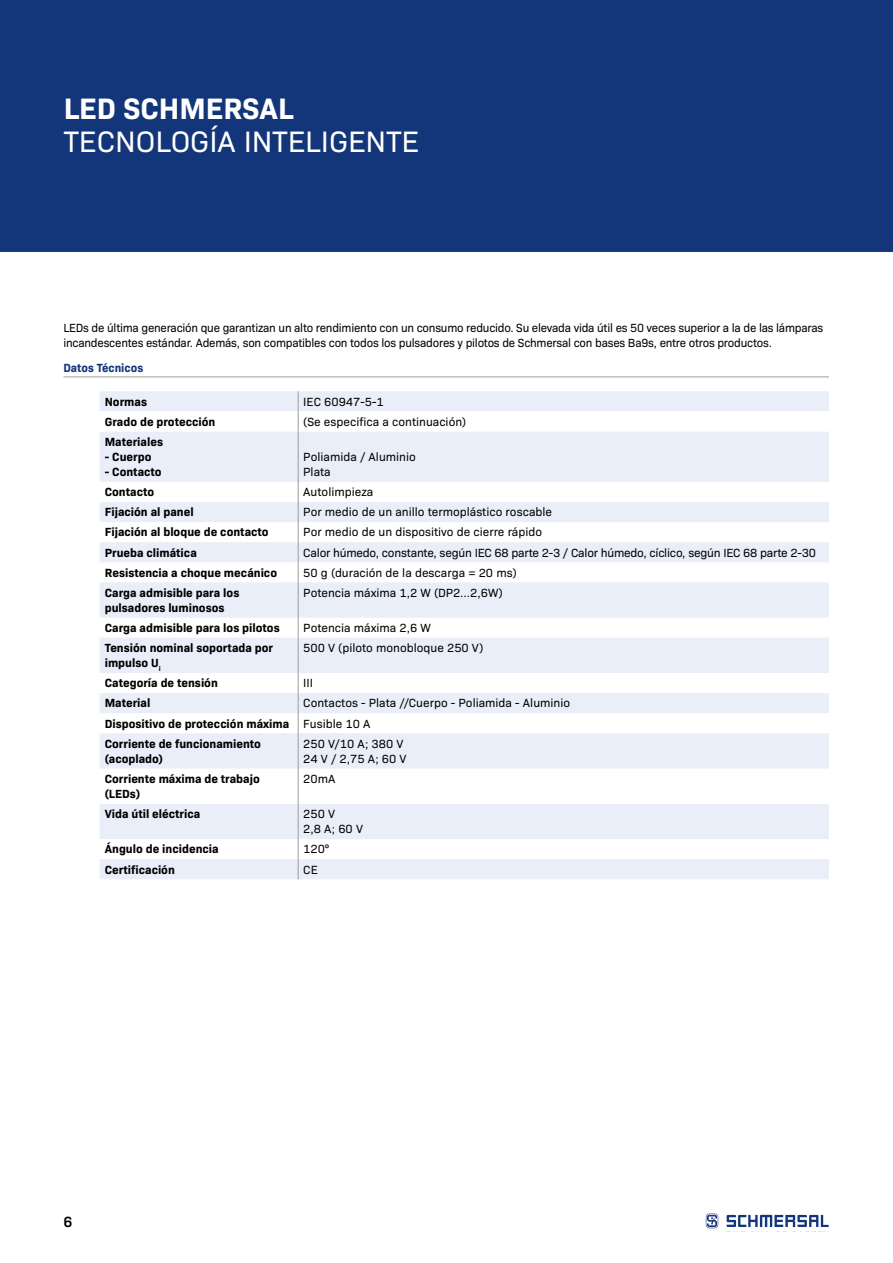
<style>
.page{position:relative;width:893px;height:1263px;background:#fff}
.page>*{position:absolute;margin:0;border:0;box-sizing:border-box;transform-origin:0 0}
.t1{font:30px "Bio Sans";color:#fff}
.t2{font:700 30px "Bio Sans";color:#fff}
.t3{font:600 15px "Bio Sans";color:#000}
.t4{font:12px/15.1px "Bio Sans";letter-spacing:-.01em;color:#000}
.t5{font:700 12px/15.1px "Bio Sans";color:#000}
.t6{font:700 12px "Bio Sans";color:#13357a}
.s1{font-weight:400}
</style>
<div class="page">
<svg style="left:727px;top:1215px;width:102px;height:12px"></svg>
<svg style="left:706px;top:1213px;width:12px;height:15px"></svg>
<div style="left:0;top:0;width:893px;height:252px;background:#13357a"></div>
<svg style="left:100px;top:431px;width:729px;height:448px;fill:#e9eef9"></svg>
<svg style="left:100px;top:542px;width:729px;height:226px;fill:#e9eef9"></svg>
<svg style="left:100px;top:391px;width:729px;height:40px"></svg>
<hr style="left:298px;top:431px;width:1px;height:51px;background:#9d9d9c">
<svg style="left:298px;top:482px;width:1px;height:100px"></svg>
<hr style="left:298px;top:582px;width:1px;height:36px;background:#9d9d9c">
<svg style="left:298px;top:618px;width:1px;height:20px"></svg>
<hr style="left:298px;top:638px;width:1px;height:35px;background:#9d9d9c">
<svg style="left:298px;top:673px;width:1px;height:60px"></svg>
<hr style="left:298px;top:733px;width:1px;height:35px;background:#9d9d9c">
<hr style="left:298px;top:768px;width:1px;height:36px;background:#9d9d9c">
<hr style="left:298px;top:804px;width:1px;height:35px;background:#9d9d9c">
<svg style="left:298px;top:839px;width:1px;height:40px"></svg>
<hr style="left:63px;top:376px;width:766px;height:1px;background:#9d9d9c">
<h1 class="t2" style="left:64px;top:86px;width:231px">LED SCHMERSAL</h1>
<h1 class="t1" style="left:64px;top:120px;width:357px">TECNOLOGÍA INTELIGENTE</h1>
<p class="t4" style="left:63px;top:319px;width:761px">LEDs de última generación que garantizan un alto rendimiento con un consumo reducido. Su elevada vida útil es 50 veces superior a la de las lámparas incandescentes estándar. Además, son compatibles con todos los pulsadores y pilotos de Schmersal con bases Ba9s, entre otros productos.</p>
<p class="t6" style="left:63px;top:359px;width:81px">Datos Técnicos</p>
<p class="t5" style="left:105px;top:393px;width:44px">Normas</p>
<p class="t4" style="left:303px;top:393px;width:82px">IEC 60947-5-1</p>
<p class="t5" style="left:105px;top:413px;width:112px">Grado de protección</p>
<p class="t4" style="left:303px;top:413px;width:165px">(Se especifica a continuación)</p>
<p class="t5" style="left:105px;top:433px;width:60px">Materiales</p>
<p class="t5" style="left:105px;top:448px;width:48px">- Cuerpo</p>
<p class="t5" style="left:105px;top:463px;width:58px">- Contacto</p>
<p class="t4" style="left:303px;top:448px;width:114px">Poliamida / Aluminio<br>Plata</p>
<p class="t5" style="left:105px;top:483px;width:51px">Contacto</p>
<p class="t4" style="left:303px;top:484px;width:72px">Autolimpieza</p>
<p class="t5" style="left:105px;top:504px;width:90px">Fijación al panel</p>
<p class="t4" style="left:303px;top:504px;width:250px">Por medio de un anillo termoplástico roscable</p>
<p class="t5" style="left:105px;top:524px;width:165px">Fijación al bloque de contacto</p>
<p class="t4" style="left:303px;top:524px;width:240px">Por medio de un dispositivo de cierre rápido</p>
<p class="t5" style="left:105px;top:544px;width:94px">Prueba climática</p>
<p class="t4" style="left:303px;top:544px;width:514px">Calor húmedo, constante, según IEC 68 parte 2-3 / Calor húmedo, cíclico, según IEC 68 parte 2-30</p>
<p class="t5" style="left:105px;top:564px;width:174px">Resistencia a choque mecánico</p>
<p class="t4" style="left:303px;top:564px;width:215px">50 g (duración de la descarga = 20 ms)</p>
<p class="t5" style="left:105px;top:584px;width:136px">Carga admisible para los pulsadores luminosos</p>
<p class="t4" style="left:303px;top:584px;width:201px">Potencia máxima 1,2 W (DP2...2,6W)</p>
<p class="t5" style="left:105px;top:619px;width:177px">Carga admisible para los pilotos</p>
<p class="t4" style="left:303px;top:619px;width:129px">Potencia máxima 2,6 W</p>
<p class="t5" style="left:105px;top:639px;width:170px">Tensión nominal soportada por impulso U<sub>i</sub></p>
<p class="t4" style="left:303px;top:639px;width:182px">500 V (piloto monobloque 250 V)</p>
<p class="t5" style="left:105px;top:675px;width:115px">Categoría de tensión</p>
<p class="t4" style="left:303px;top:675px;width:11px">III</p>
<p class="t5" style="left:105px;top:695px;width:47px">Material</p>
<p class="t5" style="left:105px;top:692px;width:467px;line-height:20.1px;text-indent:199px"><span class="s1">Contactos - Plata //Cuerpo - Poliamida - Aluminio<br></span>Dispositivo de protección máxima <span class="s1">Fusible 10 A<br></span>Corriente de funcionamiento</p>
<p class="t5" style="left:105px;top:750px;width:60px">(acoplado)</p>
<p class="t4" style="left:303px;top:735px;width:105px">250 V/10 A; 380 V<br>24 V / 2,75 A; 60 V</p>
<p class="t5" style="left:105px;top:770px;width:157px">Corriente máxima de trabajo (LEDs)</p>
<p class="t4" style="left:303px;top:770px;width:34px">20mA</p>
<p class="t5" style="left:105px;top:805px;width:97px">Vida útil eléctrica</p>
<p class="t4" style="left:303px;top:805px;width:61px">250 V<br>2,8 A; 60 V</p>
<p class="t5" style="left:105px;top:841px;width:115px">Ángulo de incidencia</p>
<p class="t4" style="left:303px;top:841px;width:28px">120°</p>
<p class="t5" style="left:105px;top:861px;width:72px">Certificación</p>
<p class="t4" style="left:303px;top:861px;width:16px">CE</p>
<p class="t3" style="left:63px;top:1210px;width:10px">6</p>
</div>
